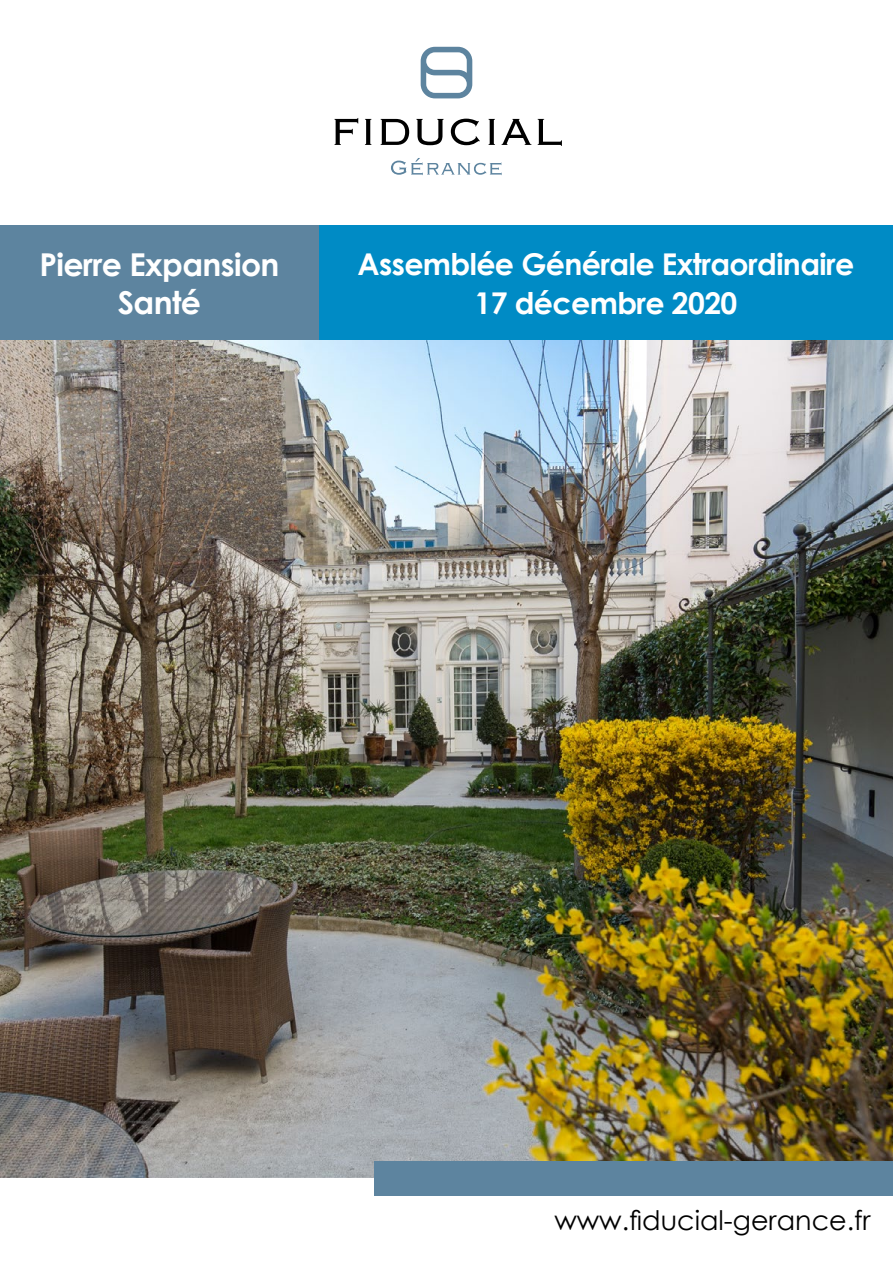
<style>
.page{position:relative;width:893px;height:1263px;background:#fff}
.page>*{position:absolute;margin:0;border:0;box-sizing:border-box;transform-origin:0 0}
.t1{font:700 31.5px/37.8px "Century Gothic";letter-spacing:-.02em;color:#fff;text-align:center}
.t2{font:700 30px/39px "Century Gothic";letter-spacing:-.02em;color:#fff;text-align:center}
.t3{font:27px "Century Gothic";color:#000}
</style>
<div class="page">
<img style="left:0;top:340px;width:893px;height:837px">
<div style="left:319px;top:225px;width:574px;height:115px;background:#008bc5"></div>
<div style="left:374px;top:1161px;width:519px;height:34px;background:#5d849f"></div>
<div style="left:0;top:225px;width:319px;height:115px;background:#5d849f"></div>
<svg style="left:391px;top:158px;width:111px;height:17px"></svg>
<svg style="left:334px;top:118px;width:228px;height:28px"></svg>
<svg style="left:421px;top:47px;width:51px;height:51px"></svg>
<p class="t1" style="left:39px;top:244px;width:242px">Pierre Expansion<br>Santé</p>
<p class="t2" style="left:358px;top:243px;width:498px">Assemblée Générale Extraordinaire<br>17 décembre 2020</p>
<p class="t3" style="left:554px;top:1201px;width:318px">www.fiducial-gerance.fr</p>
</div>
